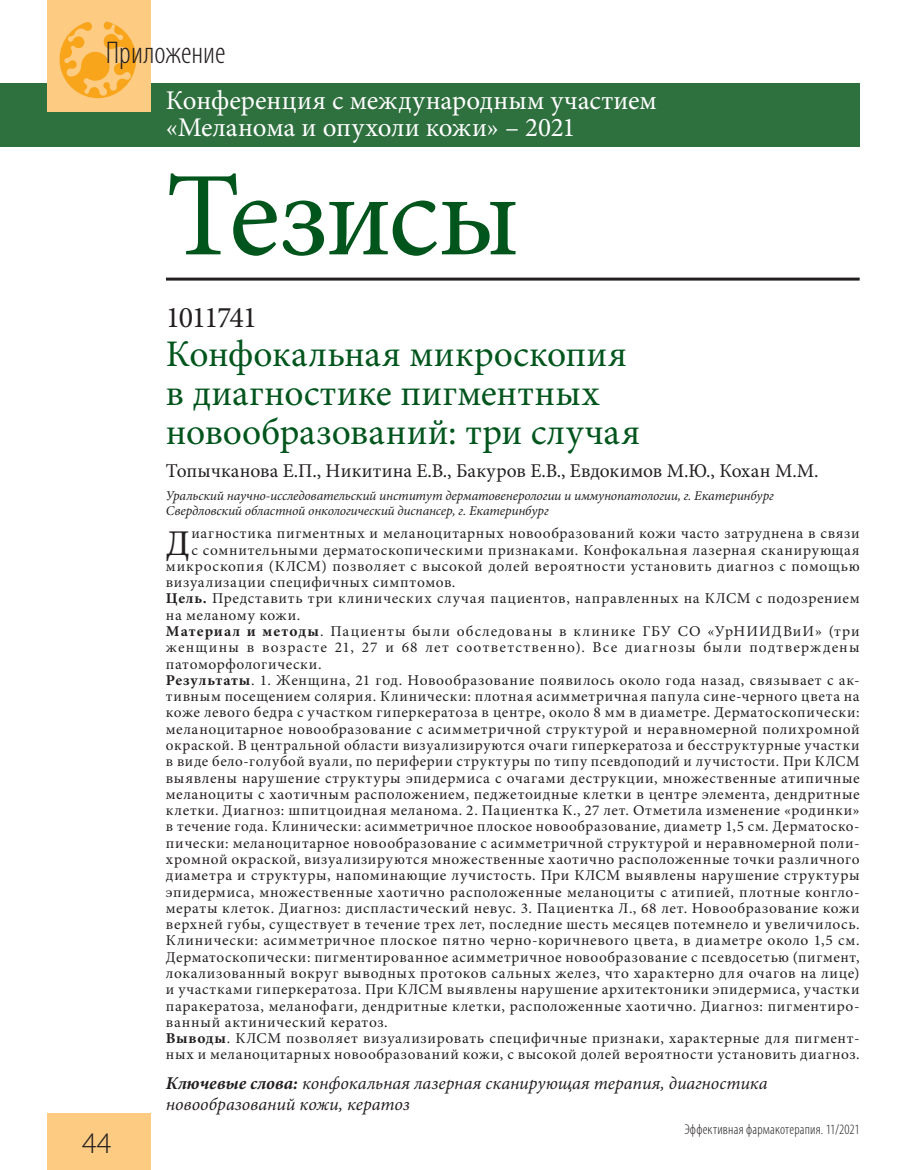
<style>
.page{position:relative;width:915px;height:1170px;background:#fff}
.page>*{position:absolute;margin:0;border:0;box-sizing:border-box;transform-origin:0 0}
.t1{font:119.85px "Minion Pro";letter-spacing:-.025em;color:#00551c}
.t2{font:37.5px/39px "Minion Pro";letter-spacing:.005em;color:#00551c}
.t3{font:36.3px "Minion Pro";color:#231f20}
.t4{font:300 condensed 31.5px "Myriad Pro";color:#231f20}
.t5{font:30px "Minion Pro";letter-spacing:-.05em;color:#231f20}
.t6{font:300 30px "Myriad Pro";color:#231f20}
.t7{font:27px/27px "Minion Pro";color:#fff}
.t8{font:19.5px "Minion Pro";letter-spacing:.005em;color:#231f20}
.t9{font:italic 18px/21px "Minion Pro";color:#231f20}
.t10{font:15px "Minion Pro";letter-spacing:.045em;color:#231f20}
.t11{font:15px "Minion Pro";letter-spacing:.08em;color:#231f20}
.t12{font:15px "Minion Pro";letter-spacing:.07em;color:#231f20}
.t13{font:300 condensed 14.25px "Myriad Pro";letter-spacing:.015em;color:#231f20}
.t14{font:italic 13.5px/15px "Minion Pro";letter-spacing:-.015em;color:#231f20}
.s1{font-weight:700}
</style>
<div class="page">
<div style="left:0;top:83px;width:859px;height:64px;background:#2f703f"></div>
<div style="left:47px;top:1113px;width:103px;height:56px;background:#fdcb82"></div>
<div style="left:47px;top:0;width:103px;height:111px;background:#fdcb82"></div>
<svg style="left:59px;top:22px;width:78px;height:77px"></svg>
<hr style="left:166px;top:277px;width:693px;height:3px;background:#231f20">
<h3 class="t4" style="left:106px;top:34px;width:121px">Приложение</h3>
<h3 class="t7" style="left:166px;top:87px;width:492px">Конференция с международным участием «Меланома и опухоли кожи» – 2021</h3>
<h1 class="t1" style="left:166px;top:136px;width:355px">Тезисы</h1>
<h3 class="t6" style="left:82px;top:1125px;width:31px">44</h3>
<h3 class="t5" style="left:166px;top:297px;width:93px">1011741</h3>
<h2 class="t2" style="left:166px;top:335px;width:475px">Конфокальная микроскопия в диагностике пигментных новообразований: три случая</h2>
<h3 class="t8" style="left:166px;top:457px;width:654px">Топычканова Е.П., Никитина Е.В., Бакуров Е.В., Евдокимов М.Ю., Кохан М.М.</h3>
<p class="t14" style="left:166px;top:488px;width:609px">Уральский научно-исследовательский институт дерматовенерологии и иммунопатологии, г. Екатеринбург<br>Свердловский областной онкологический диспансер, г. Екатеринбург</p>
<h3 class="t3" style="left:166px;top:518px;width:26px">Д</h3>
<p class="t10" style="left:191px;top:523px;width:669px">иагностика пигментных и меланоцитарных новообразований кожи часто затруднена в связи</p>
<p class="t10" style="left:191px;top:539px;width:669px">с сомнительными дерматоскопическими признаками. Конфокальная лазерная сканирующая</p>
<p class="t10" style="left:166px;top:556px;width:695px">микроскопия (КЛСМ) позволяет с высокой долей вероятности установить диагноз c помощью</p>
<p class="t10" style="left:166px;top:572px;width:291px">визуализации специфичных симптомов.</p>
<p class="t10" style="left:166px;top:588px;width:695px"><span class="s1">Цель.</span> Представить три клинических случая пациентов, направленных на КЛСМ с подозрением</p>
<p class="t10" style="left:166px;top:604px;width:136px">на меланому кожи.</p>
<p class="t12" style="left:166px;top:621px;width:695px"><span class="s1">Материал и методы</span>. Пациенты были обследованы в клинике ГБУ СО «УрНИИДВиИ» (три</p>
<p class="t11" style="left:166px;top:637px;width:695px">женщины в возрасте 21, 27 и 68 лет соответственно). Все диагнозы были подтверждены</p>
<p class="t10" style="left:166px;top:653px;width:157px">патоморфологически.</p>
<p class="t10" style="left:166px;top:670px;width:695px"><span class="s1">Результаты</span>. 1. Женщина, 21 год. Новообразование появилось около года назад, связывает с ак-</p>
<p class="t10" style="left:166px;top:686px;width:695px">тивным посещением солярия. Клинически: плотная асимметричная папула сине-черного цвета на</p>
<p class="t10" style="left:166px;top:702px;width:695px">коже левого бедра с участком гиперкератоза в центре, около 8 мм в диаметре. Дерматоскопически:</p>
<p class="t10" style="left:166px;top:718px;width:695px">меланоцитарное новообразование с асимметричной структурой и неравномерной полихромной</p>
<p class="t10" style="left:166px;top:735px;width:695px">окраской. В центральной области визуализируются очаги гиперкератоза и бесструктурные участки</p>
<p class="t10" style="left:166px;top:751px;width:695px">в виде бело-голубой вуали, по периферии структуры по типу псевдоподий и лучистости. При КЛСМ</p>
<p class="t10" style="left:166px;top:767px;width:695px">выявлены нарушение структуры эпидермиса с очагами деструкции, множественные атипичные</p>
<p class="t10" style="left:166px;top:784px;width:695px">меланоциты с хаотичным расположением, педжетоидные клетки в центре элемента, дендритные</p>
<p class="t10" style="left:166px;top:800px;width:695px">клетки. Диагноз: шпитцоидная меланома. 2. Пациентка К., 27 лет. Отметила изменение «родинки»</p>
<p class="t10" style="left:166px;top:816px;width:695px">в течение года. Клинически: асимметричное плоское новообразование, диаметр 1,5 см. Дерматоско-</p>
<p class="t10" style="left:166px;top:832px;width:693px">пически: меланоцитарное новообразование с асимметричной структурой и неравномерной поли-</p>
<p class="t10" style="left:166px;top:849px;width:695px">хромной окраской, визуализируются множественные хаотично расположенные точки различного</p>
<p class="t10" style="left:166px;top:865px;width:695px">диаметра и структуры, напоминающие лучистость. При КЛСМ выявлены нарушение структуры</p>
<p class="t10" style="left:166px;top:881px;width:695px">эпидермиса, множественные хаотично расположенные меланоциты с атипией, плотные конгло-</p>
<p class="t10" style="left:166px;top:897px;width:695px">мераты клеток. Диагноз: диспластический невус. 3. Пациентка Л., 68 лет. Новообразование кожи</p>
<p class="t10" style="left:166px;top:914px;width:695px">верхней губы, существует в течение трех лет, последние шесть месяцев потемнело и увеличилось.</p>
<p class="t10" style="left:166px;top:930px;width:695px">Клинически: асимметричное плоское пятно черно-коричневого цвета, в диаметре около 1,5 см.</p>
<p class="t10" style="left:166px;top:946px;width:695px">Дерматоскопически: пигментированное асимметричное новообразование с псевдосетью (пигмент,</p>
<p class="t10" style="left:166px;top:963px;width:695px">локализованный вокруг выводных протоков сальных желез, что характерно для очагов на лице)</p>
<p class="t10" style="left:166px;top:979px;width:695px">и участками гиперкератоза. При КЛСМ выявлены нарушение архитектоники эпидермиса, участки</p>
<p class="t10" style="left:166px;top:995px;width:695px">паракератоза, меланофаги, дендритные клетки, расположенные хаотично. Диагноз: пигментиро-</p>
<p class="t10" style="left:166px;top:1011px;width:223px">ванный актинический кератоз.</p>
<p class="t10" style="left:166px;top:1028px;width:695px"><span class="s1">Выводы</span>. КЛСМ позволяет визуализировать специфичные признаки, характерные для пигмент-</p>
<p class="t10" style="left:166px;top:1044px;width:695px">ных и меланоцитарных новообразований кожи, с высокой долей вероятности установить диагноз.</p>
<p class="t9" style="left:166px;top:1072px;width:603px"><span class="s1">Ключевые слова:</span> конфокальная лазерная сканирующая терапия, диагностика новообразований кожи, кератоз</p>
<p class="t13" style="left:684px;top:1120px;width:177px">Эффективная фармакотерапия. 11/2021</p>
</div>
